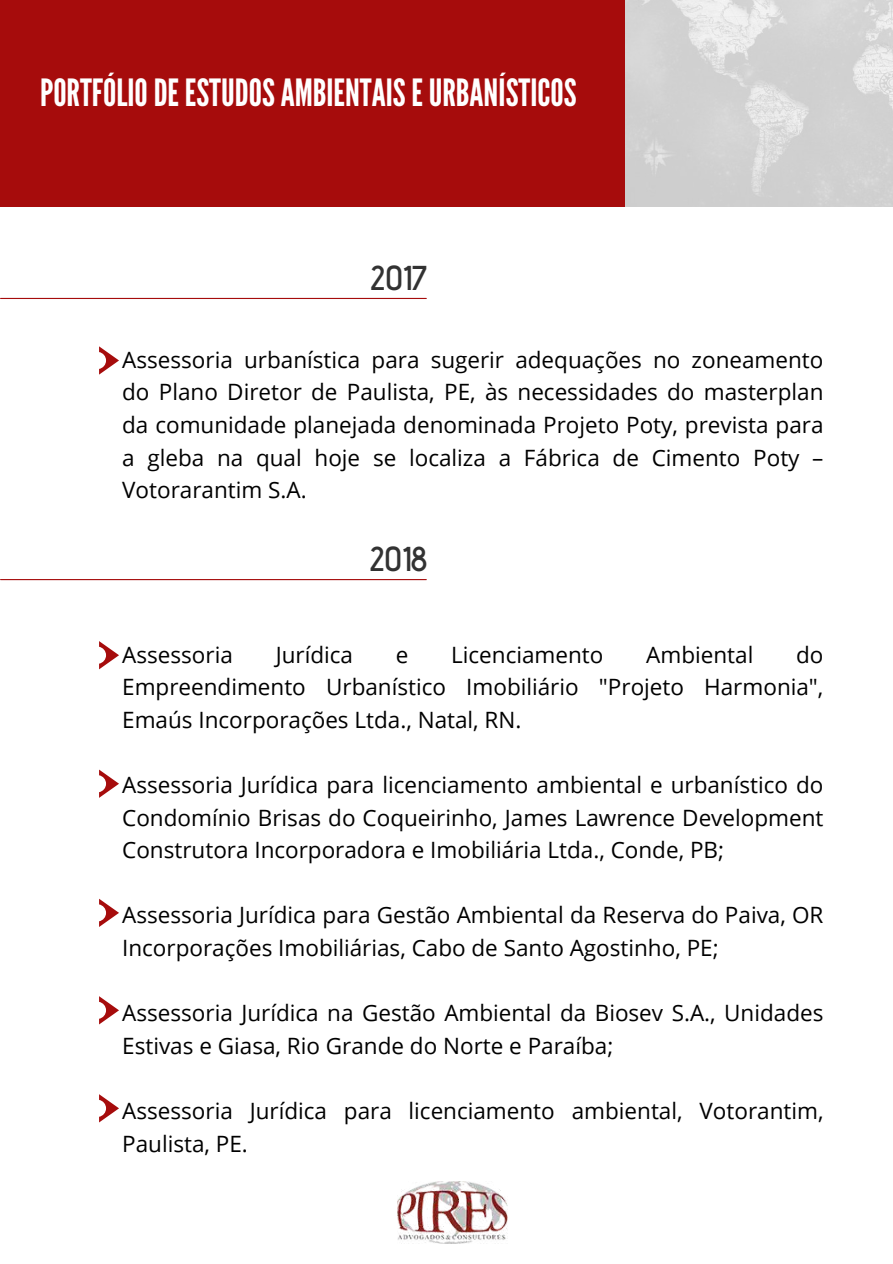
<style>
.page{position:relative;width:893px;height:1264px;background:#fff}
.page>*{position:absolute;margin:0;border:0;box-sizing:border-box;transform-origin:0 0}
.t1{font:37.5px "League Gothic";color:#fff}
.t2{font:600 34.5px "Advent Pro";color:#323232}
.t3{font:22.5px/32.5px "Open Sans";color:#000;text-align:justify}
</style>
<div class="page">
<img style="left:624px;top:0;width:268px;height:207px">
<div style="left:0;top:0;width:624px;height:207px;background:#a60c0c"></div>
<img style="left:397px;top:1181px;width:110px;height:62px">
<hr style="left:1px;top:298px;width:425px;height:1px;background:#a60c0c">
<svg style="left:99px;top:346px;width:20px;height:28px"></svg>
<svg style="left:99px;top:641px;width:20px;height:28px"></svg>
<svg style="left:99px;top:769px;width:20px;height:28px"></svg>
<svg style="left:99px;top:898px;width:20px;height:28px"></svg>
<svg style="left:99px;top:996px;width:20px;height:28px"></svg>
<hr style="left:1px;top:579px;width:425px;height:1px;background:#a60c0c">
<svg style="left:99px;top:1094px;width:20px;height:28px"></svg>
<h1 class="t1" style="left:40px;top:71px;width:538px">PORTFÓLIODE ESTUDOSAMBIENTAISEURBANÍSTICOS</h1>
<h2 class="t2" style="left:371px;top:257px;width:57px">2017</h2>
<p class="t3" style="left:122px;top:343px;width:702px">Assessoria urbanística para sugerir adequações no zoneamento do Plano Diretor de Paulista, PE, às necessidades do masterplan da comunidade planejada denominada Projeto Poty, prevista para a gleba na qual hoje se localiza a Fábrica de Cimento Poty – Votorarantim S.A.</p>
<h2 class="t2" style="left:370px;top:538px;width:58px">2018</h2>
<p class="t3" style="left:122px;top:637px;width:112px">Assessoria</p>
<p class="t3" style="left:276px;top:637px;width:79px">Jurídica</p>
<p class="t3" style="left:396px;top:637px;width:14px">e</p>
<p class="t3" style="left:451px;top:637px;width:154px">Licenciamento</p>
<p class="t3" style="left:646px;top:637px;width:109px">Ambiental</p>
<p class="t3" style="left:122px;top:637px;width:702px;text-indent:674px">do Empreendimento Urbanístico Imobiliário "Projeto Harmonia", Emaús Incorporações Ltda., Natal, RN.</p>
<p class="t3" style="left:122px;top:768px;width:702px">Assessoria Jurídica para licenciamento ambiental e urbanístico do Condomínio Brisas do Coqueirinho, James Lawrence Development Construtora Incorporadora e Imobiliária Ltda., Conde, PB;</p>
<p class="t3" style="left:122px;top:898px;width:702px">Assessoria Jurídica para Gestão Ambiental da Reserva do Paiva, OR<br>Incorporações Imobiliárias, Cabo de Santo Agostinho, PE;</p>
<p class="t3" style="left:122px;top:996px;width:702px">Assessoria Jurídica na Gestão Ambiental da Biosev S.A., Unidades<br>Estivas e Giasa, Rio Grande do Norte e Paraíba;</p>
<p class="t3" style="left:122px;top:1094px;width:702px">Assessoria Jurídica para licenciamento ambiental, Votorantim,<br>Paulista, PE.</p>
</div>
